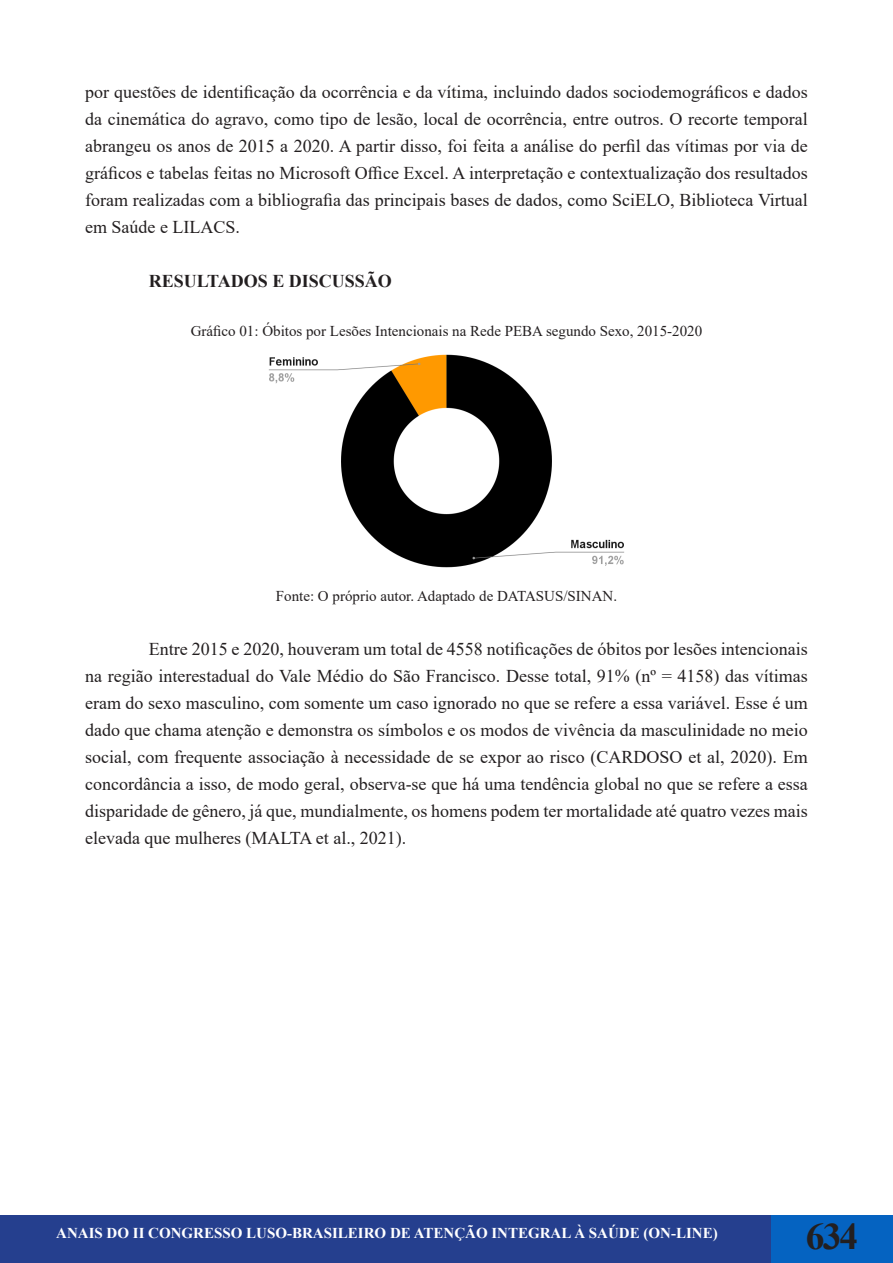
<style>
.page{position:relative;width:893px;height:1263px;background:#fff}
.page>*{position:absolute;margin:0;border:0;box-sizing:border-box;transform-origin:0 0}
.t1{font:700 37.5px "Times New Roman";color:#231f20}
.t2{font:18px/27px "Times New Roman";color:#231f20;text-align:justify}
.t3{font:700 18px "Times New Roman";color:#231f20}
.t4{font:15px "Times New Roman";color:#231f20}
.t5{font:700 15px "Times New Roman";color:#fff}
</style>
<div class="page">
<div style="left:0;top:1215px;width:893px;height:48px;background:#253f8e"></div>
<div style="left:771px;top:1215px;width:122px;height:48px;background:#0563c1"></div>
<hr style="left:892px;top:1215px;width:1px;height:48px;background:#253f8e">
<img style="left:269px;top:354px;width:355px;height:214px">
<p class="t2" style="left:85px;top:77px;width:724px">por questões de identificação da ocorrência e da vítima, incluindo dados sociodemográficos e dados da cinemática do agravo, como tipo de lesão, local de ocorrência, entre outros. O recorte temporal abrangeu os anos de 2015 a 2020. A partir disso, foi feita a análise do perfil das vítimas por via de gráficos e tabelas feitas no Microsoft Office Excel. A interpretação e contextualização dos resultados foram realizadas com a bibliografia das principais bases de dados, como SciELO, Biblioteca Virtual em Saúde e LILACS.</p>
<p class="t3" style="left:149px;top:268px;width:245px">RESULTADOS E DISCUSSÃO</p>
<p class="t4" style="left:191px;top:320px;width:513px">Gráfico 01: Óbitos por Lesões Intencionais na Rede PEBA segundo Sexo, 2015-2020</p>
<p class="t4" style="left:276px;top:585px;width:343px">Fonte: O próprio autor. Adaptado de DATASUS/SINAN.</p>
<p class="t2" style="left:85px;top:634px;width:724px;text-indent:64px">Entre 2015 e 2020, houveram um total de 4558 notificações de óbitos por lesões intencionais na região interestadual do Vale Médio do São Francisco. Desse total, 91% (nº = 4158) das vítimas eram do sexo masculino, com somente um caso ignorado no que se refere a essa variável. Esse é um dado que chama atenção e demonstra os símbolos e os modos de vivência da masculinidade no meio social, com frequente associação à necessidade de se expor ao risco (CARDOSO et al, 2020). Em concordância a isso, de modo geral, observa-se que há uma tendência global no que se refere a essa disparidade de gênero, já que, mundialmente, os homens podem ter mortalidade até quatro vezes mais elevada que mulheres (MALTA et al., 2021).</p>
<p class="t5" style="left:56px;top:1222px;width:663px">ANAIS DO II CONGRESSO LUSO-BRASILEIRO DE ATENÇÃO INTEGRAL À SAÚDE (ON-LINE)</p>
<h1 class="t1" style="left:806px;top:1209px;width:54px">634</h1>
</div>
